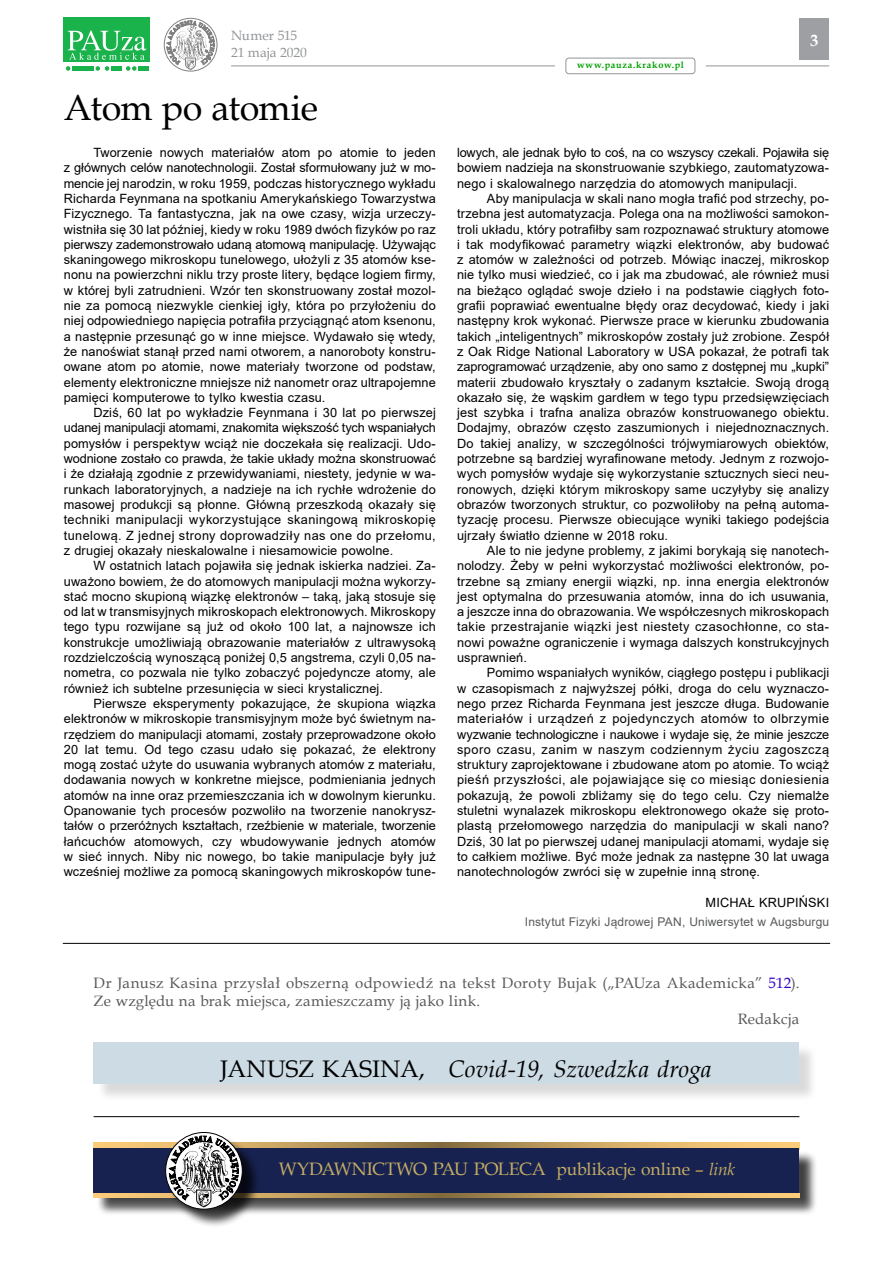
<style>
.page{position:relative;width:893px;height:1263px;background:#fff}
.page>*{position:absolute;margin:0;border:0;box-sizing:border-box;transform-origin:0 0}
.t1{font:36px "Book Antiqua";letter-spacing:-.02em;color:#000}
.t2{font:italic 24px "Book Antiqua";letter-spacing:.005em;color:#000}
.t3{font:18px "Book Antiqua";letter-spacing:-.015em;color:#c4ad65}
.t4{font:700 16.5px "Book Antiqua";color:#fff}
.t5{font:15px "Book Antiqua";letter-spacing:.025em;color:#58595b}
.t6{font:13.5px/16.2px "Book Antiqua";letter-spacing:-.005em;color:#939598}
.t7{font:12.75px/15.3px "Arial";letter-spacing:.01em;color:#000;text-align:justify}
.t8{font:12px "Arial";letter-spacing:.01em;color:#58595b}
.t9{font:700 9.15px "Book Antiqua";letter-spacing:.075em;color:#00a000}
.s1{color:#3300c8}
.s2{font-style:normal}
.s3{font-size:17.4px}
.s4{font-size:17.4px;color:#bc9f4d}
.s5{font-style:italic;font-size:17.4px}
</style>
<div class="page">
<div style="left:799px;top:18px;width:30px;height:42px;background:#9d9fa2"></div>
<svg style="left:66px;top:66px;width:4px;height:5px"></svg>
<svg style="left:96px;top:66px;width:13px;height:5px"></svg>
<svg style="left:126px;top:66px;width:11px;height:5px"></svg>
<div style="left:72px;top:66px;width:10px;height:5px;background:#19b24b"></div>
<div style="left:84px;top:66px;width:10px;height:5px;background:#19b24b"></div>
<div style="left:111px;top:66px;width:10px;height:5px;background:#19b24b"></div>
<div style="left:138px;top:66px;width:10px;height:5px;background:#19b24b"></div>
<div style="left:64px;top:18px;width:86px;height:44px;background:#19b24b"></div>
<svg style="left:68px;top:30px;width:78px;height:30px"></svg>
<hr style="left:231px;top:66px;width:324px;height:1px;background:#939598">
<div style="left:566px;top:58px;width:129px;height:16px;border:1px solid #939598;border-radius:3px"></div>
<hr style="left:706px;top:66px;width:123px;height:1px;background:#939598">
<div style="left:164px;top:18px;width:53px;height:53px;border:1px solid #000;border-radius:50%"></div>
<svg style="left:167px;top:17px;width:48px;height:53px"></svg>
<hr style="left:63px;top:943px;width:767px;height:1px;background:#000">
<div style="left:96px;top:1044px;width:722px;height:59px;background:#000;opacity:.75"></div>
<div style="left:94px;top:1042px;width:705px;height:42px;background:#cddbe5"></div>
<svg style="left:94px;top:1142px;width:705px;height:6px;background:#c9a361"></svg>
<div style="left:94px;top:1148px;width:705px;height:46px;background:#182250"></div>
<div style="left:96px;top:1195px;width:722px;height:21px;background:#000;opacity:.75"></div>
<svg style="left:94px;top:1193px;width:705px;height:4px;background:#c9a361"></svg>
<div style="left:168px;top:1135px;width:93px;height:93px;background:#000;opacity:.75"></div>
<svg style="left:169px;top:1132px;width:70px;height:75px"></svg>
<hr style="left:94px;top:1116px;width:705px;height:1px;background:#000">
<p class="t6" style="left:231px;top:27px;width:77px">Numer 515<br>21 maja 2020</p>
<p class="t4" style="left:810px;top:30px;width:10px">3</p>
<p class="t9" style="left:577px;top:59px;width:108px">www.pauza.krakow.pl</p>
<h1 class="t1" style="left:64px;top:82px;width:256px">Atom po atomie</h1>
<p class="t7" style="left:64px;top:145px;width:374px;text-indent:30px">Tworzenie nowych materiałów atom po atomie to jeden z głównych celów nanotechnologii. Został sformułowany już w mo&shy;mencie jej narodzin, w roku 1959, podczas historycznego wykładu Richarda Feynmana na spotkaniu Amerykańskiego Towarzystwa Fizycznego. Ta fantastyczna, jak na owe czasy, wizja urzeczy&shy;wistniła się 30 lat później, kiedy w roku 1989 dwóch fizyków po raz pierwszy zademonstrowało udaną atomową manipulację. Używając skaningowego mikroskopu tunelowego, ułożyli z 35 atomów kse&shy;nonu na powierzchni niklu trzy proste litery, będące logiem firmy, w której byli zatrudnieni. Wzór ten skonstruowany został mozol&shy;nie za pomocą niezwykle cienkiej igły, która po przyłożeniu do niej odpowiedniego napięcia potrafiła przyciągnąć atom ksenonu, a następnie przesunąć go w inne miejsce. Wydawało się wtedy, że nanoświat stanął przed nami otworem, a nanoroboty konstru&shy;owane atom po atomie, nowe materiały tworzone od podstaw, elementy elektroniczne mniejsze niż nanometr oraz ultrapojemne pamięci komputerowe to tylko kwestia czasu.</p>
<p class="t7" style="left:64px;top:405px;width:374px;text-indent:30px">Dziś, 60 lat po wykładzie Feynmana i 30 lat po pierwszej udanej manipulacji atomami, znakomita większość tych wspaniałych pomysłów i perspektyw wciąż nie doczekała się realizacji. Udo&shy;wodnione zostało co prawda, że takie układy można skonstruować i że działają zgodnie z przewidywaniami, niestety, jedynie w wa&shy;runkach laboratoryjnych, a nadzieje na ich rychłe wdrożenie do masowej produkcji są płonne. Główną przeszkodą okazały się techniki manipulacji wykorzystujące skaningową mikroskopię tunelową. Z jednej strony doprowadziły nas one do przełomu, z drugiej okazały nieskalowalne i niesamowicie powolne.</p>
<p class="t7" style="left:64px;top:558px;width:374px;text-indent:30px">W ostatnich latach pojawiła się jednak iskierka nadziei. Za&shy;uważono bowiem, że do atomowych manipulacji można wykorzy&shy;stać mocno skupioną wiązkę elektronów – taką, jaką stosuje się od lat w transmisyjnych mikroskopach elektronowych. Mikroskopy tego typu rozwijane są już od około 100 lat, a najnowsze ich konstrukcje umożliwiają obrazowanie materiałów z ultrawysoką rozdzielczością wynoszącą poniżej 0,5 angstrema, czyli 0,05 na&shy;nometra, co pozwala nie tylko zobaczyć pojedyncze atomy, ale również ich subtelne przesunięcia w sieci krystalicznej.</p>
<p class="t7" style="left:64px;top:696px;width:374px;text-indent:30px">Pierwsze eksperymenty pokazujące, że skupiona wiązka elektronów w mikroskopie transmisyjnym może być świetnym na&shy;rzędziem do manipulacji atomami, zostały przeprowadzone około 20 lat temu. Od tego czasu udało się pokazać, że elektrony mogą zostać użyte do usuwania wybranych atomów z materiału, dodawania nowych w konkretne miejsce, podmieniania jednych atomów na inne oraz przemieszczania ich w dowolnym kierunku.<br>Opanowanie tych procesów pozwoliło na tworzenie nanokrysz&shy;tałów o przeróżnych kształtach, rzeźbienie w materiale, tworzenie łańcuchów atomowych, czy wbudowywanie jednych atomów w sieć innych. Niby nic nowego, bo takie manipulacje były już wcześniej możliwe za pomocą skaningowych mikroskopów tune-</p>
<p class="t7" style="left:457px;top:145px;width:374px">lowych, ale jednak było to coś, na co wszyscy czekali. Pojawiła się bowiem nadzieja na skonstruowanie szybkiego, zautomatyzowa&shy;nego i skalowalnego narzędzia do atomowych manipulacji.</p>
<p class="t7" style="left:457px;top:191px;width:374px;text-indent:30px">Aby manipulacja w skali nano mogła trafić pod strzechy, po&shy;trzebna jest automatyzacja. Polega ona na możliwości samokon&shy;troli układu, który potrafiłby sam rozpoznawać struktury atomowe i tak modyfikować parametry wiązki elektronów, aby budować z atomów w zależności od potrzeb. Mówiąc inaczej, mikroskop nie tylko musi wiedzieć, co i jak ma zbudować, ale również musi na bieżąco oglądać swoje dzieło i na podstawie ciągłych foto&shy;grafii poprawiać ewentualne błędy oraz decydować, kiedy i jaki następny krok wykonać. Pierwsze prace w kierunku zbudowania takich „inteligentnych” mikroskopów zostały już zrobione. Zespół z Oak Ridge National Laboratory w USA pokazał, że potrafi tak zaprogramować urządzenie, aby ono samo z dostępnej mu „kupki” materii zbudowało kryształy o zadanym kształcie. Swoją drogą okazało się, że wąskim gardłem w tego typu przedsięwzięciach jest szybka i trafna analiza obrazów konstruowanego obiektu.<br>Dodajmy, obrazów często zaszumionych i niejednoznacznych.<br>Do takiej analizy, w szczególności trójwymiarowych obiektów, potrzebne są bardziej wyrafinowane metody. Jednym z rozwojo&shy;wych pomysłów wydaje się wykorzystanie sztucznych sieci neu&shy;ronowych, dzięki którym mikroskopy same uczyłyby się analizy obrazów tworzonych struktur, co pozwoliłoby na pełną automa&shy;tyzację procesu. Pierwsze obiecujące wyniki takiego podejścia ujrzały światło dzienne w 2018 roku.</p>
<p class="t7" style="left:457px;top:543px;width:374px;text-indent:30px">Ale to nie jedyne problemy, z jakimi borykają się nanotech&shy;nolodzy. Żeby w pełni wykorzystać możliwości elektronów, po&shy;trzebne są zmiany energii wiązki, np. inna energia elektronów jest optymalna do przesuwania atomów, inna do ich usuwania, a jeszcze inna do obrazowania. We współczesnych mikroskopach takie przestrajanie wiązki jest niestety czasochłonne, co sta&shy;nowi poważne ograniczenie i wymaga dalszych konstrukcyjnych usprawnień.</p>
<p class="t7" style="left:457px;top:665px;width:374px;text-indent:30px">Pomimo wspaniałych wyników, ciągłego postępu i publikacji w czasopismach z najwyższej półki, droga do celu wyznaczo&shy;nego przez Richarda Feynmana jest jeszcze długa. Budowanie materiałów i urządzeń z pojedynczych atomów to olbrzymie wyzwanie technologiczne i naukowe i wydaje się, że minie jeszcze sporo czasu, zanim w naszym codziennym życiu zagoszczą struktury zaprojektowane i zbudowane atom po atomie. To wciąż pieśń przyszłości, ale pojawiające się co miesiąc doniesienia pokazują, że powoli zbliżamy się do tego celu. Czy niemalże stuletni wynalazek mikroskopu elektronowego okaże się proto&shy;plastą przełomowego narzędzia do manipulacji w skali nano?<br>Dziś, 30 lat po pierwszej udanej manipulacji atomami, wydaje się to całkiem możliwe. Być może jednak za następne 30 lat uwaga nanotechnologów zwróci się w zupełnie inną stronę.</p>
<p class="t7" style="left:706px;top:895px;width:125px">MICHAŁ KRUPIŃSKI</p>
<p class="t8" style="left:525px;top:913px;width:306px">Instytut Fizyki Jądrowej PAN, Uniwersytet w Augsburgu</p>
<p class="t5" style="left:94px;top:972px;width:707px">Dr Janusz Kasina przysłał obszerną odpowiedź na tekst Doroty Bujak („PAUza Akademicka” <span class="s1">512</span>).</p>
<p class="t5" style="left:94px;top:990px;width:388px">Ze względu na brak miejsca, zamieszczamy ją jako link.</p>
<p class="t5" style="left:738px;top:1008px;width:63px">Redakcja</p>
<h2 class="t2" style="left:220px;top:1051px;width:493px"><span class="s2">JANUSZ KASINA,</span> Covid-19, Szwedzka droga</h2>
<h3 class="t3" style="left:279px;top:1157px;width:458px">WYDAWNICTWO PAU POLECA <span class="s3">publikacje online</span> <span class="s4">–</span> <span class="s5">link</span></h3>
</div>
